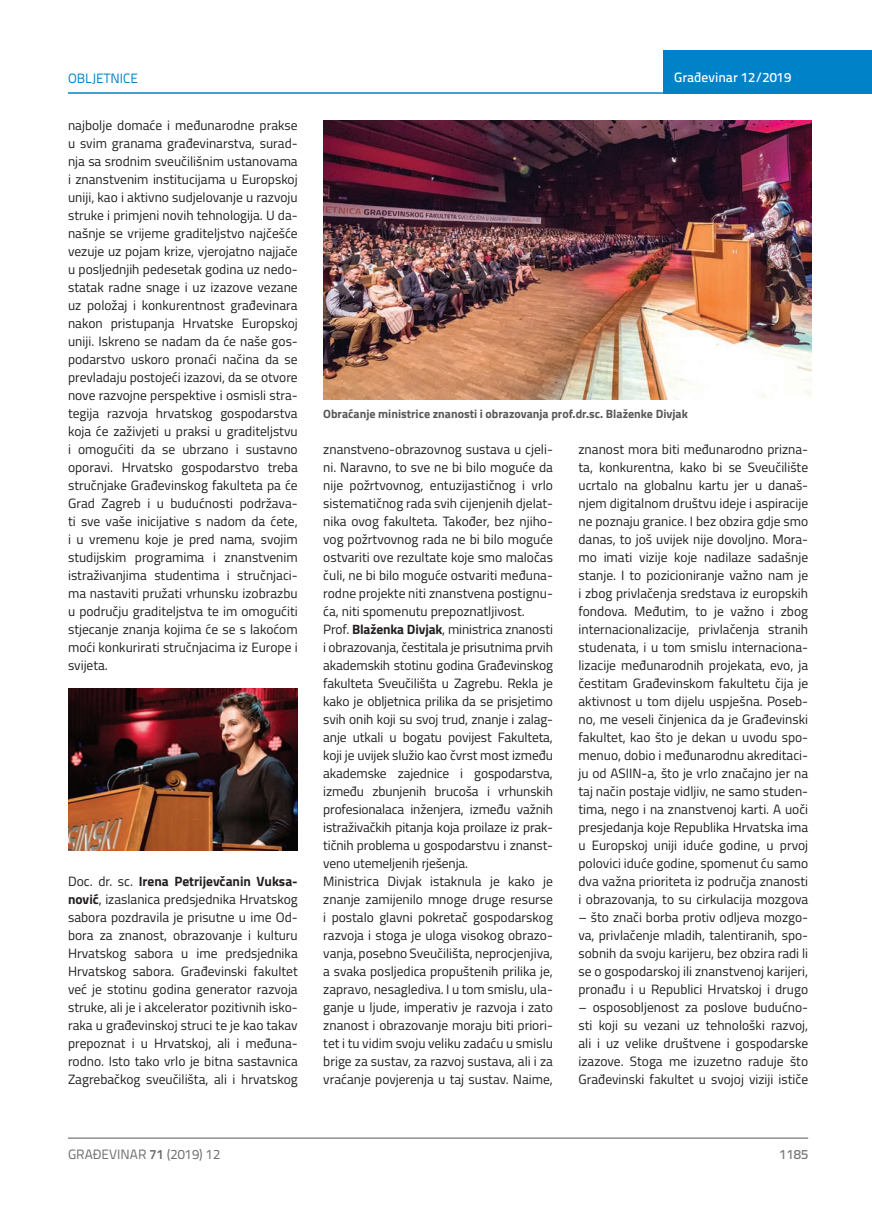
<style>
.page{position:relative;width:872px;height:1212px;background:#fff}
.page>*{position:absolute;margin:0;border:0;box-sizing:border-box;transform-origin:0 0}
.t1{font:13.5px/18px "Titillium";color:#231f20;text-align:justify}
.t2{font:13.5px "Titillium Text 22 L";color:#6c6d70}
.t3{font:500 13.5px "Titillium Text 22 L";color:#fff}
.t4{font:13.5px "Titillium Text 22 L";color:#0082c8}
.t5{font:500 13.5px "Titillium Text 22 L";color:#787a7d}
.t6{font:700 12px "Titillium";color:#57585a}
.s1{font-weight:700}
</style>
<div class="page">
<div style="left:663px;top:50px;width:209px;height:44px;background:#0082c8"></div>
<hr style="left:68px;top:92px;width:804px;height:2px;background:#0082c8">
<hr style="left:68px;top:1138px;width:740px;height:1px;background:#57585a">
<img style="left:68px;top:688px;width:230px;height:162px">
<img style="left:323px;top:120px;width:488px;height:280px">
<p class="t4" style="left:68px;top:68px;width:72px">OBLJETNICE</p>
<p class="t3" style="left:674px;top:67px;width:118px">Građevinar 12/2019</p>
<p class="t1" style="left:68px;top:115px;width:231px">najbolje domaće i međunarodne prakse u svim granama građevinarstva, surad&shy;nja sa srodnim sveučilišnim ustanovama i znanstvenim institucijama u Europskoj uniji, kao i aktivno sudjelovanje u razvoju struke i primjeni novih tehnologija. U da&shy;našnje se vrijeme graditeljstvo najčešće vezuje uz pojam krize, vjerojatno najjače u posljednjih pedesetak godina uz nedo&shy;statak radne snage i uz izazove vezane uz položaj i konkurentnost građevinara nakon pristupanja Hrvatske Europskoj uniji. Iskreno se nadam da će naše gos&shy;podarstvo uskoro pronaći načina da se prevladaju postojeći izazovi, da se otvore nove razvojne perspektive i osmisli stra&shy;tegija razvoja hrvatskog gospodarstva koja će zaživjeti u praksi u graditeljstvu i omogućiti da se ubrzano i sustavno oporavi. Hrvatsko gospodarstvo treba stručnjake Građevinskog fakulteta pa će Grad Zagreb i u budućnosti podržava&shy;ti sve vaše inicijative s nadom da ćete, i u vremenu koje je pred nama, svojim studijskim programima i znanstvenim istraživanjima studentima i stručnjaci&shy;ma nastaviti pružati vrhunsku izobrazbu u području graditeljstva te im omogućiti stjecanje znanja kojima će se s lakoćom moći konkurirati stručnjacima iz Europe i svijeta.</p>
<p class="t6" style="left:323px;top:404px;width:366px">Obraćanje ministrice znanosti i obrazovanja prof.dr.sc. Blaženke Divjak</p>
<p class="t1" style="left:323px;top:439px;width:231px;text-align:left">znanstveno-obrazovnog sustava u cjeli&shy;ni. Naravno, to sve ne bi bilo moguće da nije požrtvovnog, entuzijastičnog i vrlo sistematičnog rada svih cijenjenih djelat&shy;nika ovog fakulteta. Također, bez njiho&shy;vog požrtvovnog rada ne bi bilo moguće ostvariti ove rezultate koje smo maločas čuli, ne bi bilo moguće ostvariti međuna&shy;rodne projekte niti znanstvena postignu&shy;ća, niti spomenutu prepoznatljivost.<br>Prof. <span class="s1">Blaženka Divjak</span>, ministrica znanosti i obrazovanja, čestitala je prisutnima prvih akademskih stotinu godina Građevinskog fakulteta Sveučilišta u Zagrebu. Rekla je kako je obljetnica prilika da se prisjetimo svih onih koji su svoj trud, znanje i zalag&shy;anje utkali u bogatu povijest Fakulteta, koji je uvijek služio kao čvrst most između akademske zajednice i gospodarstva, između zbunjenih brucoša i vrhunskih profesionalaca inženjera, između važnih istraživačkih pitanja koja proilaze iz prak&shy;tičnih problema u gospodarstvu i znanst&shy;veno utemeljenih rješenja.<br>Ministrica Divjak istaknula je kako je znanje zamijenilo mnoge druge resurse i postalo glavni pokretač gospodarskog razvoja i stoga je uloga visokog obrazo&shy;vanja, posebno Sveučilišta, neprocjenjiva, a svaka posljedica propuštenih prilika je, zapravo, nesaglediva. I u tom smislu, ula&shy;ganje u ljude, imperativ je razvoja i zato znanost i obrazovanje moraju biti priori&shy;tet i tu vidim svoju veliku zadaću u smislu brige za sustav, za razvoj sustava, ali i za vraćanje povjerenja u taj sustav. Naime,</p>
<p class="t1" style="left:578px;top:439px;width:231px">znanost mora biti međunarodno prizna&shy;ta, konkurentna, kako bi se Sveučilište ucrtalo na globalnu kartu jer u današ&shy;njem digitalnom društvu ideje i aspiracije ne poznaju granice. I bez obzira gdje smo danas, to još uvijek nije dovoljno. Mora&shy;mo imati vizije koje nadilaze sadašnje stanje. I to pozicioniranje važno nam je i zbog privlačenja sredstava iz europskih fondova. Međutim, to je važno i zbog internacionalizacije, privlačenja stranih studenata, i u tom smislu internaciona&shy;lizacije međunarodnih projekata, evo, ja čestitam Građevinskom fakultetu čija je aktivnost u tom dijelu uspješna. Poseb&shy;no, me veseli činjenica da je Građevinski fakultet, kao što je dekan u uvodu spo&shy;menuo, dobio i međunarodnu akreditaci&shy;ju od ASIIN-a, što je vrlo značajno jer na taj način postaje vidljiv, ne samo studen&shy;tima, nego i na znanstvenoj karti. A uoči presjedanja koje Republika Hrvatska ima u Europskoj uniji iduće godine, u prvoj polovici iduće godine, spomenut ću samo dva važna prioriteta iz područja znanosti i obrazovanja, to su cirkulacija mozgova</p>
<p class="t1" style="left:68px;top:872px;width:231px">Doc. dr. sc. <span class="s1">Irena Petrijevčanin Vuksa&shy;nović</span>, izaslanica predsjednika Hrvatskog sabora pozdravila je prisutne u ime Od&shy;bora za znanost, obrazovanje i kulturu Hrvatskog sabora u ime predsjednika Hrvatskog sabora. Građevinski fakultet već je stotinu godina generator razvoja struke, ali je i akcelerator pozitivnih isko&shy;raka u građevinskoj struci te je kao takav prepoznat i u Hrvatskoj, ali i međuna&shy;rodno. Isto tako vrlo je bitna sastavnica Zagrebačkog sveučilišta, ali i hrvatskog</p>
<p class="t1" style="left:578px;top:907px;width:231px">– što znači borba protiv odljeva mozgo&shy;va, privlačenje mladih, talentiranih, spo&shy;sobnih da svoju karijeru, bez obzira radi li se o gospodarskoj ili znanstvenoj karijeri, pronađu i u Republici Hrvatskoj i drugo</p>
<p class="t1" style="left:578px;top:997px;width:231px">– osposobljenost za poslove budućno&shy;sti koji su vezani uz tehnološki razvoj, ali i uz velike društvene i gospodarske izazove. Stoga me izuzetno raduje što Građevinski fakultet u svojoj viziji ističe</p>
<p class="t2" style="left:68px;top:1144px;width:154px">GRAĐEVINAR <span class="s1">71</span> (2019) 12</p>
<p class="t5" style="left:779px;top:1144px;width:30px">1185</p>
</div>
